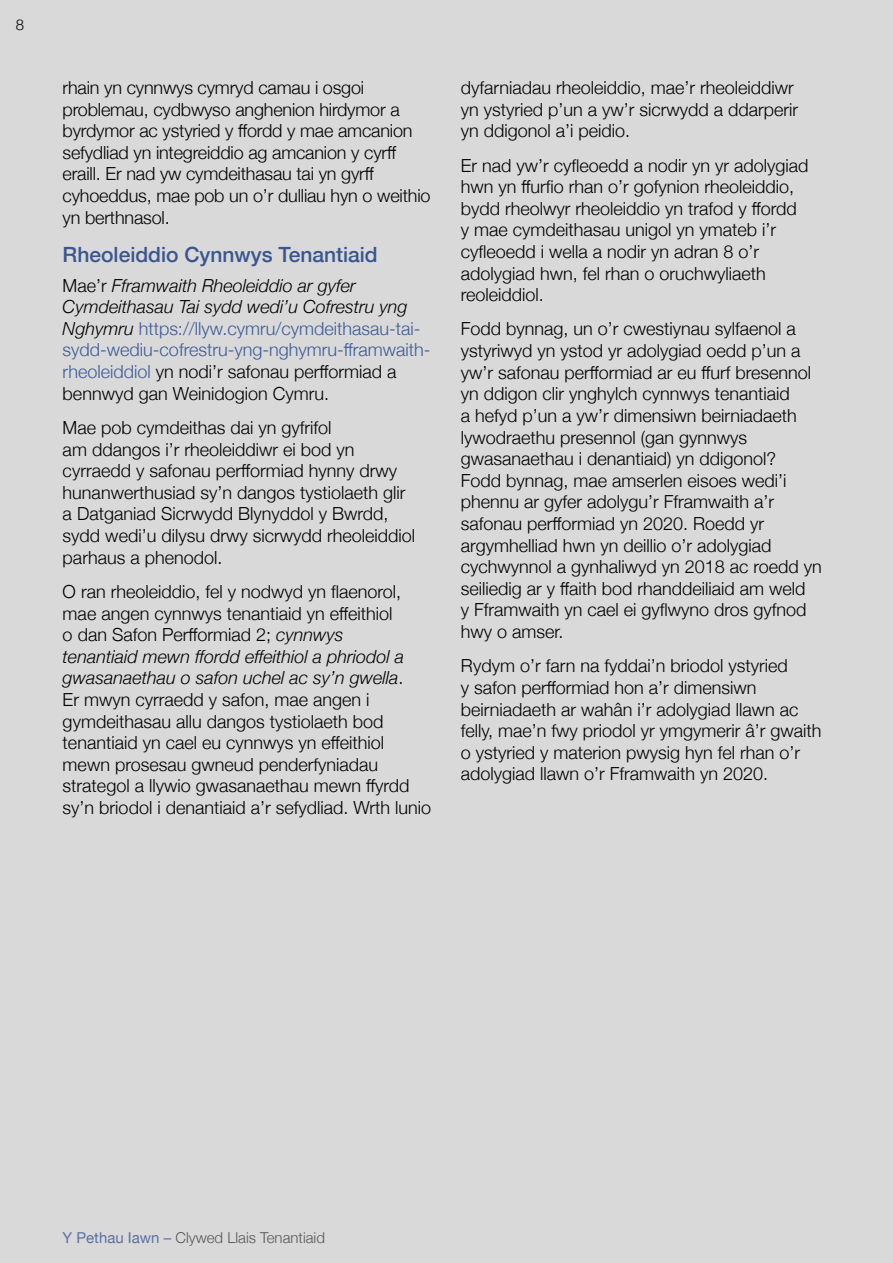
<style>
.page{position:relative;width:893px;height:1263px;background:#d9d9d9}
.page>*{position:absolute;margin:0;border:0;box-sizing:border-box;transform-origin:0 0}
.Sub_header_blue_2mm{font:500 21px "Helvetica Neue";color:#3b568f}
.Body_copy{font:300 18px/21.6px "Helvetica Neue";color:#000}
.Body_copy-2{font:300 18px/21.6px "Helvetica Neue";color:#3d5b98}
.t1{font:300 15px "Helvetica Neue";color:#585857}
.t2{font:300 15px "Helvetica Neue";color:#000}
.s1{color:#000}
.s2{font-style:italic;color:#000}
.s3{font-style:italic}
.s4{font-weight:400;color:#5d70a3}
</style>
<div class="page">
<p class="t2" style="left:16px;top:13px;width:10px">8</p>
<p class="Body_copy" style="left:63px;top:75px;width:369px">rhain yn cynnwys cymryd camau i osgoi problemau, cydbwyso anghenion hirdymor a byrdymor ac ystyried y ffordd y mae amcanion sefydliad yn integreiddio ag amcanion y cyrff eraill. Er nad yw cymdeithasau tai yn gyrff cyhoeddus, mae pob un o’r dulliau hyn o weithio yn berthnasol.</p>
<p class="Sub_header_blue_2mm" style="left:63px;top:237px;width:317px">Rheoleiddio Cynnwys Tenantiaid</p>
<p class="Body_copy-2" style="left:63px;top:273px;width:369px"><span class="s1">Mae’r</span> <span class="s2">Fframwaith Rheoleiddio ar gyfer Cymdeithasau Tai sydd wedi’u Cofrestru yng Nghymru</span> https://llyw.cymru/cymdeithasau-tai&shy;sydd-wediu-cofrestru-yng-nghymru-fframwaith&shy;rheoleiddiol <span class="s1">yn nodi’r safonau perfformiad a bennwyd gan Weinidogion Cymru.</span></p>
<p class="Body_copy" style="left:63px;top:415px;width:354px">Mae pob cymdeithas dai yn gyfrifol<br>am ddangos i’r rheoleiddiwr ei bod yn cyrraedd y safonau perfformiad hynny drwy hunanwerthusiad sy’n dangos tystiolaeth glir a Datganiad Sicrwydd Blynyddol y Bwrdd, sydd wedi’u dilysu drwy sicrwydd rheoleiddiol parhaus a phenodol.</p>
<p class="Body_copy" style="left:63px;top:579px;width:370px">O ran rheoleiddio, fel y nodwyd yn flaenorol, mae angen cynnwys tenantiaid yn effeithiol<br>o dan Safon Perfformiad 2; <span class="s3">cynnwys<br>tenantiaid mewn ffordd effeithiol a phriodol a gwasanaethau o safon uchel ac sy’n gwella</span>.<br>Er mwyn cyrraedd y safon, mae angen i gymdeithasau allu dangos tystiolaeth bod tenantiaid yn cael eu cynnwys yn effeithiol mewn prosesau gwneud penderfyniadau strategol a llywio gwasanaethau mewn ffyrdd sy’n briodol i denantiaid a’r sefydliad. Wrth lunio</p>
<p class="Body_copy" style="left:461px;top:75px;width:339px">dyfarniadau rheoleiddio, mae’r rheoleiddiwr yn ystyried p’un a yw’r sicrwydd a ddarperir yn ddigonol a’i peidio.</p>
<p class="Body_copy" style="left:461px;top:153px;width:349px">Er nad yw’r cyfleoedd a nodir yn yr adolygiad hwn yn ffurfio rhan o’r gofynion rheoleiddio, bydd rheolwyr rheoleiddio yn trafod y ffordd y mae cymdeithasau unigol yn ymateb i’r cyfleoedd i wella a nodir yn adran 8 o’r adolygiad hwn, fel rhan o oruchwyliaeth reoleiddiol.</p>
<p class="Body_copy" style="left:461px;top:317px;width:363px">Fodd bynnag, un o’r cwestiynau sylfaenol a ystyriwyd yn ystod yr adolygiad oedd p’un a yw’r safonau perfformiad ar eu ffurf bresennol yn ddigon clir ynghylch cynnwys tenantiaid<br>a hefyd p’un a yw’r dimensiwn beirniadaeth lywodraethu presennol (gan gynnwys gwasanaethau i denantiaid) yn ddigonol?<br>Fodd bynnag, mae amserlen eisoes wedi’i phennu ar gyfer adolygu’r Fframwaith a’r safonau perfformiad yn 2020. Roedd yr argymhelliad hwn yn deillio o’r adolygiad cychwynnol a gynhaliwyd yn 2018 ac roedd yn seiliedig ar y ffaith bod rhanddeiliaid am weld<br>y Fframwaith yn cael ei gyflwyno dros gyfnod hwy o amser.</p>
<p class="Body_copy" style="left:461px;top:654px;width:362px">Rydym o’r farn na fyddai’n briodol ystyried<br>y safon perfformiad hon a’r dimensiwn beirniadaeth ar wahân i’r adolygiad llawn ac felly, mae’n fwy priodol yr ymgymerir â’r gwaith o ystyried y materion pwysig hyn fel rhan o’r adolygiad llawn o’r Fframwaith yn 2020.</p>
<p class="t1" style="left:63px;top:1226px;width:264px"><span class="s4">Y Pethau Iawn –</span> Clywed Llais Tenantiaid</p>
</div>
